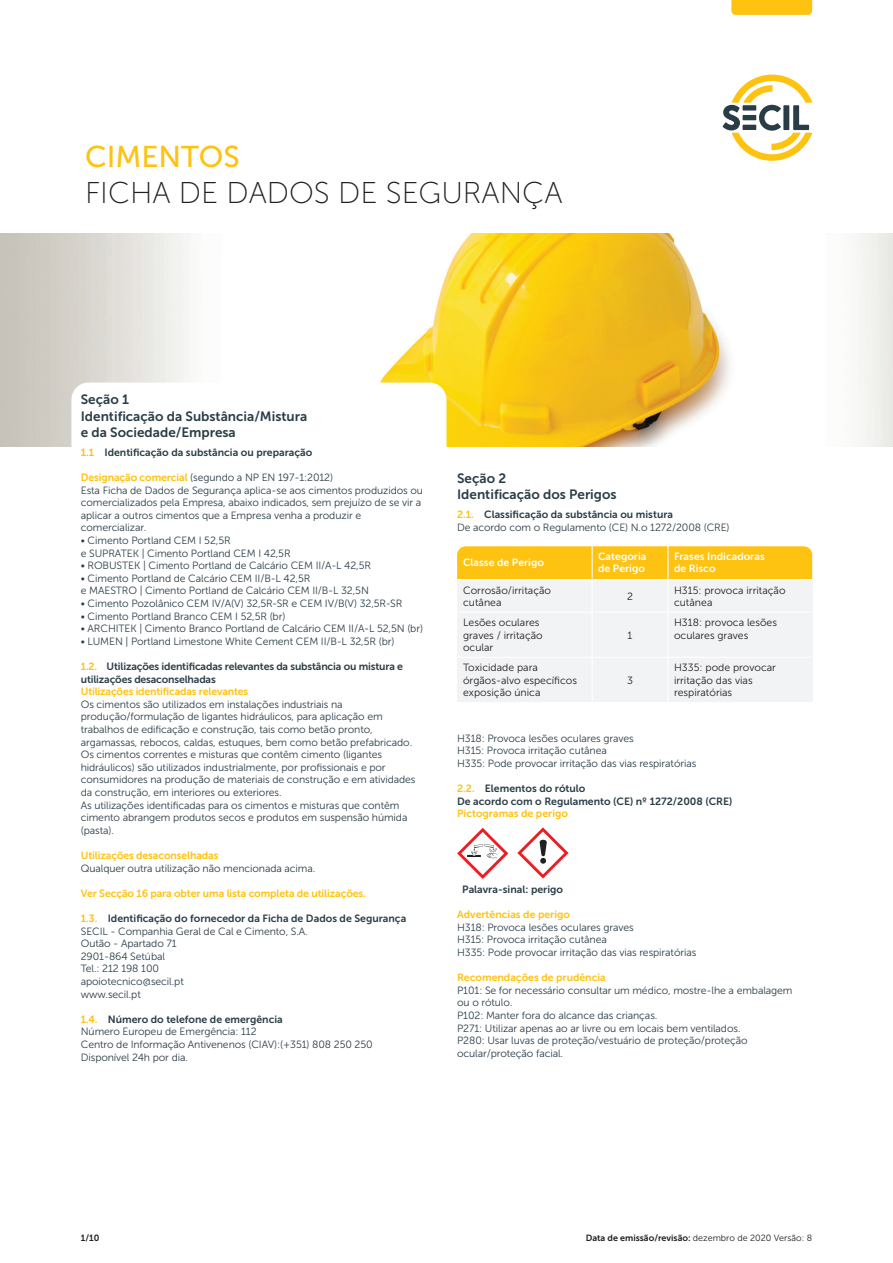
<style>
.page{position:relative;width:893px;height:1263px;background:#fff}
.page>*{position:absolute;margin:0;border:0;box-sizing:border-box;transform-origin:0 0}
.t1{font:30px "Museo Sans 100";color:#231f20}
.t2{font:30px "Museo Sans 500";color:#fec210}
.Titulos_Seção{font:13.5px/16.2px "Museo Sans 700";color:#2a3d47}
.Texto{font:10.5px "Museo Sans 300";letter-spacing:-.01em;color:#2a3d47}
.Titulos_texto{font:10.5px "Museo Sans 700";color:#2a3d47}
.Texto_tabela{font:10.5px "Museo Sans 300";color:#231f20}
.Titulos_texto-2{font:10.5px "Museo Sans 700";color:#fec210}
.Texto-2{font:10.5px "Museo Sans 700";letter-spacing:-.01em;color:#fec210}
.Titulo_tabela{font:10.5px/12.6px "Museo Sans 700";color:#fff}
.t3{font:9px "Museo Sans 700";color:#231f20}
.s1{color:#fec210}
.s2{font-family:"Museo Sans 700";color:#fec210}
.s3{font-family:"Museo Sans 300"}
</style>
<div class="page">
<svg style="left:731px;top:0;width:81px;height:15px"></svg>
<svg style="left:723px;top:75px;width:89px;height:86px"></svg>
<img style="left:0;top:234px;width:893px;height:212px">
<div style="left:71px;top:383px;width:375px;height:79px;background:#fff;border-radius:17px"></div>
<div style="left:457px;top:580px;width:355px;height:122px;background:#f2f3f4"></div>
<div style="left:457px;top:546px;width:355px;height:33px;background:#fec210"></div>
<hr style="left:592px;top:545px;width:1px;height:34px;background:#fff">
<hr style="left:667px;top:545px;width:2px;height:34px;background:#fff">
<hr style="left:592px;top:580px;width:1px;height:32px;background:#fff">
<hr style="left:667px;top:580px;width:2px;height:32px;background:#fff">
<hr style="left:457px;top:612px;width:135px;height:1px;background:#fff">
<hr style="left:592px;top:612px;width:76px;height:1px;background:#fff">
<hr style="left:592px;top:613px;width:1px;height:44px;background:#fff">
<hr style="left:668px;top:612px;width:144px;height:1px;background:#fff">
<hr style="left:667px;top:613px;width:2px;height:44px;background:#fff">
<hr style="left:457px;top:657px;width:135px;height:1px;background:#fff">
<hr style="left:592px;top:657px;width:76px;height:1px;background:#fff">
<hr style="left:592px;top:658px;width:1px;height:44px;background:#fff">
<hr style="left:668px;top:657px;width:144px;height:1px;background:#fff">
<hr style="left:667px;top:658px;width:2px;height:44px;background:#fff">
<svg style="left:517px;top:827px;width:51px;height:51px"></svg>
<svg style="left:457px;top:828px;width:51px;height:51px"></svg>
<p class="t2" style="left:85px;top:140px;width:156px">CIMENTOS</p>
<p class="t1" style="left:85px;top:177px;width:479px">FICHA DE DADOS DE SEGURANÇA</p>
<p class="Titulos_Seção" style="left:81px;top:392px;width:228px">Seção 1<br>Identificação da Substância/Mistura e da Sociedade/Empresa</p>
<p class="Titulos_texto" style="left:81px;top:446px;width:233px"><span class="s1">1.1</span> Identificação da substância ou preparação</p>
<p class="Texto" style="left:81px;top:472px;width:254px"><span class="s2">Designação comercial</span> (segundo a NP EN 197-1:2012)</p>
<p class="Texto" style="left:81px;top:484px;width:344px">Esta Ficha de Dados de Segurança aplica-se aos cimentos produzidos ou</p>
<p class="Texto" style="left:81px;top:497px;width:342px">comercializados pela Empresa, abaixo indicados, sem prejuízo de se vir a</p>
<p class="Texto" style="left:81px;top:509px;width:282px">aplicar a outros cimentos que a Empresa venha a produzir e</p>
<p class="Texto" style="left:81px;top:522px;width:67px">comercializar.</p>
<p class="Texto" style="left:81px;top:535px;width:151px">• Cimento Portland CEM I 52,5R</p>
<p class="Texto" style="left:81px;top:547px;width:211px">e SUPRATEK | Cimento Portland CEM I 42,5R</p>
<p class="Texto" style="left:81px;top:560px;width:292px">• ROBUSTEK | Cimento Portland de Calcário CEM II/A-L 42,5R</p>
<p class="Texto" style="left:81px;top:572px;width:231px">• Cimento Portland de Calcário CEM II/B-L 42,5R</p>
<p class="Texto" style="left:81px;top:585px;width:290px">e MAESTRO | Cimento Portland de Calcário CEM II/B-L 32,5N</p>
<p class="Texto" style="left:81px;top:598px;width:323px">• Cimento Pozolânico CEM IV/A(V) 32,5R-SR e CEM IV/B(V) 32,5R-SR</p>
<p class="Texto" style="left:81px;top:610px;width:206px">• Cimento Portland Branco CEM I 52,5R (br)</p>
<p class="Texto" style="left:81px;top:623px;width:344px">• ARCHITEK | Cimento Branco Portland de Calcário CEM II/A-L 52,5N (br)</p>
<p class="Texto" style="left:81px;top:635px;width:315px">• LUMEN | Portland Limestone White Cement CEM II/B-L 32,5R (br)</p>
<p class="Titulos_texto" style="left:81px;top:660px;width:324px"><span class="s1">1.2.</span> Utilizações identificadas relevantes da substância ou mistura e</p>
<p class="Titulos_texto" style="left:81px;top:673px;width:137px">utilizações desaconselhadas</p>
<p class="Titulos_texto-2" style="left:81px;top:686px;width:169px">Utilizações identificadas relevantes</p>
<p class="Texto" style="left:81px;top:698px;width:263px">Os cimentos são utilizados em instalações industriais na</p>
<p class="Texto" style="left:81px;top:711px;width:303px">produção/formulação de ligantes hidráulicos, para aplicação em</p>
<p class="Texto" style="left:81px;top:724px;width:293px">trabalhos de edificação e construção, tais como betão pronto,</p>
<p class="Texto" style="left:81px;top:736px;width:333px">argamassas, rebocos, caldas, estuques, bem como betão prefabricado.</p>
<p class="Texto" style="left:81px;top:749px;width:303px">Os cimentos correntes e misturas que contêm cimento (ligantes</p>
<p class="Texto" style="left:81px;top:761px;width:306px">hidráulicos) são utilizados industrialmente, por profissionais e por</p>
<p class="Texto" style="left:81px;top:774px;width:336px">consumidores na produção de materiais de construção e em atividades</p>
<p class="Texto" style="left:81px;top:787px;width:202px">da construção, em interiores ou exteriores.</p>
<p class="Texto" style="left:81px;top:799px;width:320px">As utilizações identificadas para os cimentos e misturas que contêm</p>
<p class="Texto" style="left:81px;top:812px;width:328px">cimento abrangem produtos secos e produtos em suspensão húmida</p>
<p class="Texto" style="left:81px;top:824px;width:35px">(pasta).</p>
<p class="Texto-2" style="left:81px;top:849px;width:139px">Utilizações desaconselhadas</p>
<p class="Texto" style="left:81px;top:862px;width:236px">Qualquer outra utilização não mencionada acima.</p>
<p class="Texto-2" style="left:81px;top:887px;width:287px">Ver Secção 16 para obter uma lista completa de utilizações.</p>
<p class="Titulos_texto" style="left:81px;top:912px;width:327px"><span class="s1">1.3.</span> Identificação do fornecedor da Ficha de Dados de Segurança</p>
<p class="Texto" style="left:81px;top:925px;width:228px">SECIL - Companhia Geral de Cal e Cimento, S.A.</p>
<p class="Texto" style="left:81px;top:938px;width:97px">Outão - Apartado 71</p>
<p class="Texto" style="left:81px;top:950px;width:86px">2901-864 Setúbal</p>
<p class="Texto" style="left:81px;top:963px;width:80px">Tel.: 212 198 100</p>
<p class="Texto" style="left:81px;top:976px;width:105px">apoiotecnico@secil.pt</p>
<p class="Texto" style="left:81px;top:988px;width:62px">www.secil.pt</p>
<p class="Titulos_texto" style="left:81px;top:1013px;width:203px"><span class="s1">1.4.</span> Número do telefone de emergência</p>
<p class="Texto" style="left:81px;top:1026px;width:177px">Número Europeu de Emergência: 112</p>
<p class="Texto" style="left:81px;top:1039px;width:293px">Centro de Informação Antivenenos (CIAV):(+351) 808 250 250</p>
<p class="Texto" style="left:81px;top:1051px;width:109px">Disponível 24h por dia.</p>
<p class="Titulos_Seção" style="left:457px;top:470px;width:161px">Seção 2<br>Identificação dos Perigos</p>
<p class="Titulos_texto" style="left:457px;top:509px;width:217px"><span class="s1">2.1.</span> Classificação da substância ou mistura</p>
<p class="Texto" style="left:457px;top:522px;width:274px">De acordo com o Regulamento (CE) N.o 1272/2008 (CRE)</p>
<p class="Titulo_tabela" style="left:463px;top:556px;width:82px">Classe de Perigo</p>
<p class="Titulo_tabela" style="left:598px;top:550px;width:50px">Categoria de Perigo</p>
<p class="Titulo_tabela" style="left:674px;top:550px;width:92px">Frases Indicadoras</p>
<p class="Titulo_tabela" style="left:674px;top:562px;width:43px">de Risco</p>
<p class="Texto_tabela" style="left:463px;top:584px;width:89px">Corrosão/irritação</p>
<p class="Texto_tabela" style="left:463px;top:597px;width:40px">cutânea</p>
<p class="Texto_tabela" style="left:627px;top:591px;width:7px">2</p>
<p class="Texto_tabela" style="left:674px;top:584px;width:113px">H315: provoca irritação</p>
<p class="Texto_tabela" style="left:674px;top:597px;width:40px">cutânea</p>
<p class="Texto_tabela" style="left:463px;top:617px;width:78px">Lesões oculares</p>
<p class="Texto_tabela" style="left:463px;top:629px;width:81px">graves / irritação</p>
<p class="Texto_tabela" style="left:463px;top:642px;width:32px">ocular</p>
<p class="Texto_tabela" style="left:628px;top:629px;width:6px">1</p>
<p class="Texto_tabela" style="left:674px;top:617px;width:104px">H318: provoca lesões</p>
<p class="Texto_tabela" style="left:674px;top:629px;width:76px">oculares graves</p>
<p class="Texto_tabela" style="left:463px;top:662px;width:76px">Toxicidade para</p>
<p class="Texto_tabela" style="left:463px;top:674px;width:115px">órgãos-alvo específicos</p>
<p class="Texto_tabela" style="left:463px;top:687px;width:79px">exposição única</p>
<p class="Texto_tabela" style="left:627px;top:674px;width:7px">3</p>
<p class="Texto_tabela" style="left:674px;top:662px;width:103px">H335: pode provocar</p>
<p class="Texto_tabela" style="left:674px;top:674px;width:80px">irritação das vias</p>
<p class="Texto_tabela" style="left:674px;top:687px;width:60px">respiratórias</p>
<p class="Texto" style="left:457px;top:732px;width:178px">H318: Provoca lesões oculares graves</p>
<p class="Texto" style="left:457px;top:745px;width:151px">H315: Provoca irritação cutânea</p>
<p class="Texto" style="left:457px;top:758px;width:241px">H335: Pode provocar irritação das vias respiratórias</p>
<p class="Titulos_texto" style="left:457px;top:783px;width:130px"><span class="s1">2.2.</span> Elementos do rótulo</p>
<p class="Titulos_texto" style="left:457px;top:795px;width:277px">De acordo com o Regulamento (CE) nº 1272/2008 (CRE)</p>
<p class="Titulos_texto-2" style="left:457px;top:808px;width:112px">Pictogramas de perigo</p>
<p class="Titulos_texto" style="left:462px;top:883px;width:102px">Palavra-sinal: perigo</p>
<p class="Titulos_texto-2" style="left:457px;top:909px;width:114px">Advertências de perigo</p>
<p class="Texto" style="left:457px;top:921px;width:178px">H318: Provoca lesões oculares graves</p>
<p class="Texto" style="left:457px;top:934px;width:151px">H315: Provoca irritação cutânea</p>
<p class="Texto" style="left:457px;top:947px;width:241px">H335: Pode provocar irritação das vias respiratórias</p>
<p class="Titulos_texto-2" style="left:457px;top:972px;width:150px">Recomendações de prudência</p>
<p class="Texto" style="left:457px;top:984px;width:337px">P101: Se for necessário consultar um médico, mostre-lhe a embalagem</p>
<p class="Texto" style="left:457px;top:997px;width:57px">ou o rótulo.</p>
<p class="Texto" style="left:457px;top:1010px;width:202px">P102: Manter fora do alcance das crianças.</p>
<p class="Texto" style="left:457px;top:1022px;width:285px">P271: Utilizar apenas ao ar livre ou em locais bem ventilados.</p>
<p class="Texto" style="left:457px;top:1035px;width:292px">P280: Usar luvas de proteção/vestuário de proteção/proteção</p>
<p class="Texto" style="left:457px;top:1047px;width:108px">ocular/proteção facial.</p>
<p class="t3" style="left:81px;top:1233px;width:20px">1/10</p>
<p class="t3" style="left:586px;top:1233px;width:228px">Data de emissão/revisão: <span class="s3">dezembro de 2020 Versão: 8</span></p>
</div>
